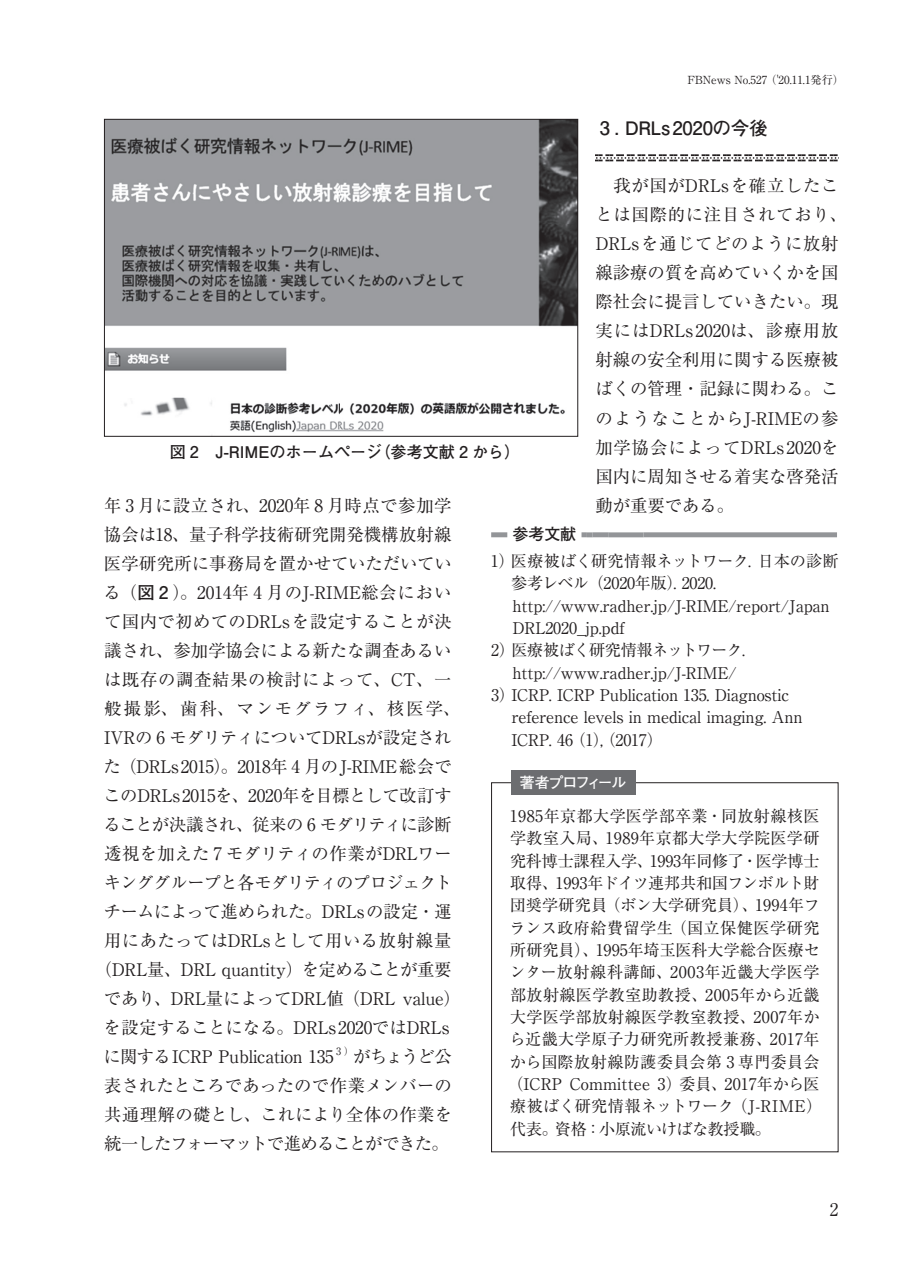
<style>
.page{position:relative;width:903px;height:1275px;background:#fff}
.page>*{position:absolute;margin:0;border:0;box-sizing:border-box;transform-origin:0 0}
.t1{font:700 18.55px "Futo Go B101 Pro";letter-spacing:-.015em;color:#231f20}
.t2{font:17.32px/29.1px "Ryumin Pro";color:#231f20;text-align:justify}
.t3{font:17.32px "Ryumin Pro";letter-spacing:.025em;color:#231f20}
.t4{font:17.32px "Ryumin Pro";letter-spacing:-.055em;color:#231f20}
.t5{font:17.32px "Ryumin Pro";letter-spacing:-.045em;color:#231f20}
.t6{font:17.32px "Ryumin Pro";letter-spacing:.03em;color:#231f20}
.t7{font:17.32px "Ryumin Pro";letter-spacing:.035em;color:#231f20}
.t8{font:17.32px "Ryumin Pro";letter-spacing:.105em;color:#231f20}
.t9{font:16.1px/22.4px "Ryumin Pro";letter-spacing:.015em;color:#231f20}
.t10{font:16.1px "Ryumin Pro";letter-spacing:-.005em;color:#231f20}
.t11{font:700 16.1px "Futo Go B101 Pro";color:#231f20}
.t12{font:16.1px "Ryumin Pro";letter-spacing:-.045em;color:#231f20}
.t13{font:700 14.88px "Futo Go B101 Pro";letter-spacing:-.08em;color:#fff}
.t14{font:11.2px "Ryumin Pro";color:#231f20}
.t15{font:10.15px "Ryumin Pro";color:#231f20}
.s1{font-family:"Futo Go B101 Pro";font-weight:700}
</style>
<div class="page">
<svg style="left:595px;top:154px;width:244px;height:7px"></svg>
<div style="left:491px;top:532px;width:16px;height:5px;background:#939598"></div>
<svg style="left:581px;top:532px;width:12px;height:5px"></svg>
<div style="left:593px;top:532px;width:16px;height:5px;background:#939598"></div>
<div style="left:609px;top:532px;width:34px;height:5px;background:#939598"></div>
<div style="left:643px;top:532px;width:194px;height:5px;background:#939598"></div>
<div style="left:491px;top:782px;width:347px;height:370px;border:1px solid #231f20"></div>
<div style="left:511px;top:770px;width:124px;height:25px;background:#6c6d70"></div>
<img style="left:106px;top:121px;width:470px;height:312px">
<div style="left:104px;top:119px;width:474px;height:318px;border:1px solid #231f20"></div>
<p class="t14" style="left:687px;top:71px;width:158px">FBNews No.527 （'20.11.1発行）</p>
<p class="t1" style="left:600px;top:113px;width:169px">3 . DRLs2020の今後</p>
<p class="t2" style="left:595px;top:170px;width:253px;text-align:left">　我が国がDRLsを確立したことは国際的に注目されており、<br>DRLsを通じてどのように放射線診療の質を高めていくかを国際社会に提言していきたい。現実にはDRLs2020は、診療用放射線の安全利用に関する医療被ばくの管理・記録に関わる。このようなことからJ-RIMEの参加学協会によってDRLs2020を国内に周知させる着実な啓発活動が重要である。</p>
<p class="t11" style="left:170px;top:439px;width:352px">図 2　J-RIMEのホームページ（参考文献 2 から）</p>
<p class="t2" style="left:104px;top:489px;width:349px">年 3 月に設立され、2020年 8 月時点で参加学</p>
<p class="t2" style="left:104px;top:518px;width:349px">協会は18、量子科学技術研究開発機構放射線</p>
<p class="t2" style="left:104px;top:547px;width:349px">医学研究所に事務局を置かせていただいてい</p>
<p class="t2" style="left:104px;top:576px;width:349px">る（<span class="s1">図 2</span> ）。2014年 4 月のJ-RIME総会におい</p>
<p class="t3" style="left:104px;top:608px;width:349px">て国内で初めてのDRLsを設定することが決</p>
<p class="t2" style="left:104px;top:634px;width:349px">議され、参加学協会による新たな調査あるい</p>
<p class="t7" style="left:104px;top:666px;width:349px">は既存の調査結果の検討によって、CT、一</p>
<p class="t8" style="left:104px;top:695px;width:358px">般撮影、歯科、マンモグラフィ、核医学、</p>
<p class="t2" style="left:104px;top:722px;width:349px">IVRの 6 モダリティについてDRLsが設定され</p>
<p class="t2" style="left:104px;top:751px;width:350px">た（DRLs2015）。2018年 4 月のJ-RIME総会で</p>
<p class="t2" style="left:103px;top:780px;width:350px">このDRLs2015を、2020年を目標として改訂す</p>
<p class="t4" style="left:104px;top:811px;width:349px">ることが決議され、従来の 6 モダリティに診断</p>
<p class="t2" style="left:104px;top:838px;width:349px">透視を加えた 7 モダリティの作業がDRLワー</p>
<p class="t5" style="left:104px;top:869px;width:350px">キンググループと各モダリティのプロジェクト</p>
<p class="t2" style="left:104px;top:896px;width:349px">チームによって進められた。DRLsの設定・運</p>
<p class="t6" style="left:104px;top:927px;width:349px">用にあたってはDRLsとして用いる放射線量</p>
<p class="t2" style="left:95px;top:954px;width:358px">（DRL量、DRL quantity）を定めることが重要</p>
<p class="t2" style="left:104px;top:983px;width:359px">であり、DRL量によってDRL値（DRL value）</p>
<p class="t2" style="left:104px;top:1012px;width:347px">を設定することになる。DRLs2020ではDRLs</p>
<p class="t2" style="left:104px;top:1041px;width:232px">に関するICRP Publication 135</p>
<p class="t15" style="left:336px;top:1043px;width:19px">3）</p>
<p class="t11" style="left:512px;top:521px;width:65px">参考文献</p>
<p class="t10" style="left:491px;top:548px;width:349px">1）医療被ばく研究情報ネットワーク. 日本の診断</p>
<p class="t10" style="left:511px;top:570px;width:206px">参考レベル（2020年版）. 2020.</p>
<p class="t10" style="left:491px;top:593px;width:340px">　 http://www.radher.jp/J-RIME/report/Japan</p>
<p class="t10" style="left:512px;top:615px;width:114px">DRL2020_jp.pdf</p>
<p class="t12" style="left:491px;top:637px;width:255px">2）医療被ばく研究情報ネットワーク.</p>
<p class="t10" style="left:491px;top:660px;width:247px">　 http://www.radher.jp/J-RIME/</p>
<p class="t10" style="left:491px;top:682px;width:300px">3）ICRP. ICRP Publication 135. Diagnostic</p>
<p class="t10" style="left:511px;top:704px;width:293px">reference levels in medical imaging. Ann</p>
<p class="t10" style="left:511px;top:727px;width:153px">ICRP. 46 （1）, （2017）</p>
<p class="t13" style="left:520px;top:770px;width:108px">著者プロフィール</p>
<p class="t9" style="left:507px;top:804px;width:316px">1985年京都大学医学部卒業・同放射線核医学教室入局、1989年京都大学大学院医学研究科博士課程入学、1993年同修了・医学博士取得、1993年ドイツ連邦共和国フンボルト財団奨学研究員（ボン大学研究員）、1994年フランス政府給費留学生（国立保健医学研究所研究員）、1995年埼玉医科大学総合医療センター放射線科講師、2003年近畿大学医学部放射線医学教室助教授、2005年から近畿大学医学部放射線医学教室教授、2007年から近畿大学原子力研究所教授兼務、2017年から国際放射線防護委員会第 3 専門委員会（ICRP Committee 3）委員、2017年から医療被ばく研究情報ネットワーク（J-RIME）代表。資格：小原流いけばな教授職。</p>
<p class="t2" style="left:104px;top:1041px;width:350px;text-indent:249px">がちょうど公表されたところであったので作業メンバーの共通理解の礎とし、これにより全体の作業を統一したフォーマットで進めることができた。</p>
<p class="t2" style="left:830px;top:1194px;width:10px">2</p>
</div>
